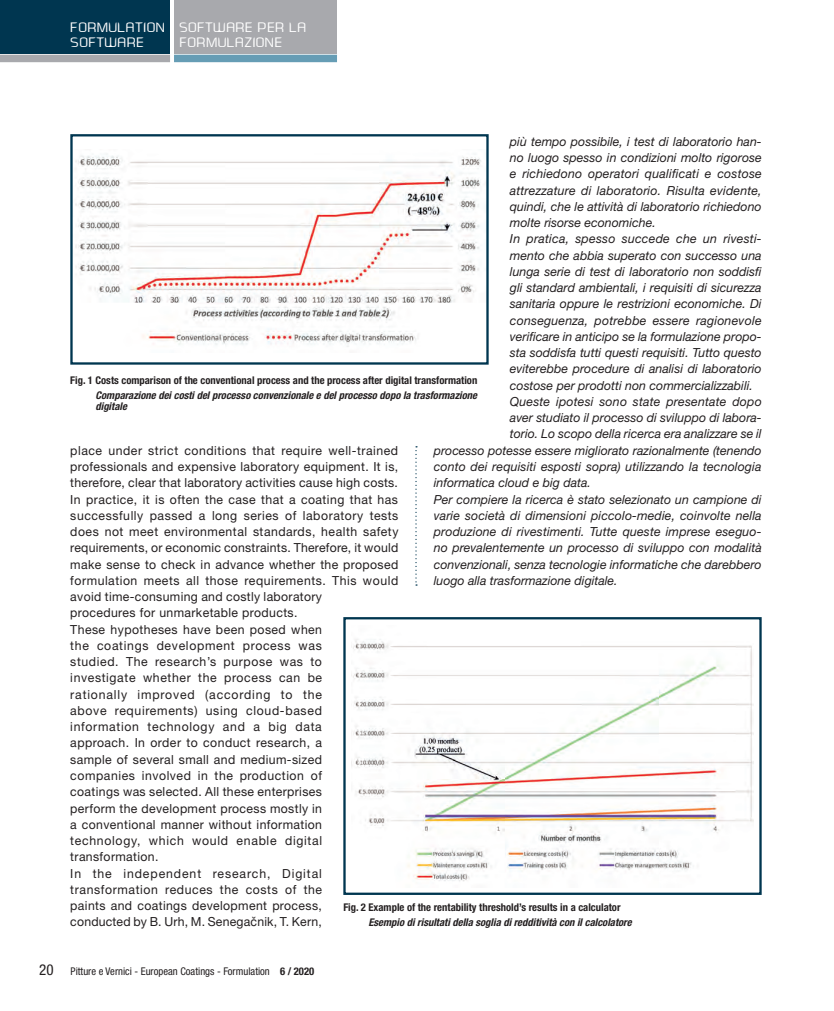
<style>
.page{position:relative;width:834px;height:1011px;background:#fff}
.page>*{position:absolute;margin:0;border:0;box-sizing:border-box;transform-origin:0 0}
.t1{font:13.75px/15px "Ea Designer";letter-spacing:.025em;color:#fff}
.t2{font:12.5px/16.2px "Helvetica Neue";letter-spacing:.035em;color:#231f20}
.t3{font:italic 12.5px "Helvetica Neue";color:#231f20}
.t4{font:italic 12.5px "Helvetica Neue";letter-spacing:.02em;color:#231f20}
.t5{font:700 condensed 10.62px "Helvetica Neue";color:#231f20}
.t6{font:italic 700 condensed 10.62px/11.9px "Helvetica Neue";color:#231f20}
.t7{font:condensed 10.62px "Helvetica Neue";color:#231f20}
.s1{font-style:inherit}
.s2{font-size:15px}
.s3{font-weight:700}
</style>
<div class="page">
<div style="left:0;top:0;width:170px;height:53px;background:#003650"></div>
<div style="left:0;top:55px;width:170px;height:7px;background:#a8a9ad"></div>
<div style="left:174px;top:0;width:163px;height:53px;background:#a8a9ad"></div>
<div style="left:174px;top:55px;width:163px;height:7px;background:#669db5"></div>
<svg style="left:415px;top:446px;width:2px;height:139px"></svg>
<img style="left:75px;top:154px;width:406px;height:193px">
<div style="left:70px;top:134px;width:418px;height:230px;border:2px solid #003650"></div>
<img style="left:351px;top:639px;width:402px;height:243px">
<div style="left:343px;top:617px;width:418px;height:277px;border:2px solid #003650"></div>
<p class="t1" style="left:70px;top:20px;width:237px">FORMULATION SOFTWARE PER LA<br>SOFTWARE</p>
<p class="t1" style="left:180px;top:35px;width:104px">FORMULAZIONE</p>
<p class="t3" style="left:510px;top:134px;width:253px">più tempo possibile, i test di laboratorio han-</p>
<p class="t3" style="left:510px;top:150px;width:253px">no luogo spesso in condizioni molto rigorose</p>
<p class="t3" style="left:510px;top:166px;width:253px">e richiedono operatori qualificati e costose</p>
<p class="t3" style="left:510px;top:182px;width:253px">attrezzature di laboratorio. Risulta evidente,</p>
<p class="t3" style="left:510px;top:199px;width:253px">quindi, che le attività di laboratorio richiedono</p>
<p class="t3" style="left:510px;top:215px;width:147px">molte risorse economiche.</p>
<p class="t4" style="left:510px;top:231px;width:253px">In pratica, spesso succede che un rivesti-</p>
<p class="t3" style="left:510px;top:247px;width:253px">mento che abbia superato con successo una</p>
<p class="t3" style="left:510px;top:264px;width:253px">lunga serie di test di laboratorio non soddisfi</p>
<p class="t3" style="left:510px;top:280px;width:253px">gli standard ambientali, i requisiti di sicurezza</p>
<p class="t3" style="left:510px;top:296px;width:253px">sanitaria oppure le restrizioni economiche. Di</p>
<p class="t3" style="left:510px;top:312px;width:253px">conseguenza, potrebbe essere ragionevole</p>
<p class="t3" style="left:510px;top:329px;width:253px">verificare in anticipo se la formulazione propo-</p>
<p class="t3" style="left:510px;top:345px;width:253px">sta soddisfa tutti questi requisiti. Tutto questo</p>
<p class="t3" style="left:510px;top:361px;width:253px">eviterebbe procedure di analisi di laboratorio</p>
<p class="t3" style="left:510px;top:377px;width:244px">costose per prodotti non commercializzabili.</p>
<p class="t3" style="left:510px;top:394px;width:253px">Queste ipotesi sono state presentate dopo</p>
<p class="t3" style="left:510px;top:410px;width:253px">aver studiato il processo di sviluppo di labora-</p>
<p class="t3" style="left:510px;top:426px;width:253px">torio. Lo scopo della ricerca era analizzare se il</p>
<p class="t3" style="left:433px;top:442px;width:329px">processo potesse essere migliorato razionalmente (tenendo</p>
<p class="t3" style="left:433px;top:459px;width:329px">conto dei requisiti esposti sopra) utilizzando la tecnologia</p>
<p class="t3" style="left:433px;top:475px;width:159px">informatica cloud e big data.</p>
<p class="t3" style="left:433px;top:491px;width:329px">Per compiere la ricerca è stato selezionato un campione di</p>
<p class="t3" style="left:433px;top:507px;width:329px">varie società di dimensioni piccolo-medie, coinvolte nella</p>
<p class="t3" style="left:433px;top:524px;width:329px">produzione di rivestimenti. Tutte queste imprese eseguo-</p>
<p class="t3" style="left:433px;top:540px;width:329px">no prevalentemente un processo di sviluppo con modalità</p>
<p class="t3" style="left:433px;top:556px;width:329px">convenzionali, senza tecnologie informatiche che darebbero</p>
<p class="t3" style="left:433px;top:572px;width:185px">luogo alla trasformazione digitale.</p>
<p class="t5" style="left:70px;top:373px;width:408px">Fig. 1 Costs comparison of the conventional process and the process after digital transformation</p>
<p class="t6" style="left:95px;top:388px;width:383px">Comparazione dei costi del processo convenzionale e del processo dopo la trasformazione digitale</p>
<p class="t2" style="left:70px;top:442px;width:329px">place under strict conditions that require well-trained professionals and expensive laboratory equipment. It is, therefore, clear that laboratory activities cause high costs.<br>In practice, it is often the case that a coating that has successfully passed a long series of laboratory tests does not meet environmental standards, health safety requirements, or economic constraints. Therefore, it would make sense to check in advance whether the proposed formulation meets all those requirements. This would avoid time-consuming and costly laboratory<br>procedures for unmarketable products.<br>These hypotheses have been posed when<br>the coatings development process was<br>studied. The research’s purpose was to<br>investigate whether the process can be<br>rationally improved (according to the<br>above requirements) using cloud-based<br>information technology and a big data<br>approach. In order to conduct research, a<br>sample of several small and medium-sized<br>companies involved in the production of<br>coatings was selected. All these enterprises<br>perform the development process mostly in<br>a conventional manner without information<br>technology, which would enable digital transformation.<br>In the independent research, Digital transformation reduces the costs of the<br>paints and coatings development process,<br>conducted by B. Urh, M. Senega<span class="s1">č</span>nik, T. Kern,</p>
<p class="t5" style="left:343px;top:900px;width:279px">Fig. 2 Example of the rentability threshold’s results in a calculator</p>
<p class="t6" style="left:368px;top:916px;width:265px">Esempio di risultati della soglia di redditività con il calcolatore</p>
<p class="t7" style="left:39px;top:964px;width:276px"><span class="s2">20</span> Pitture e Vernici - European Coatings - Formulation <span class="s3">6 / 2020</span></p>
</div>
